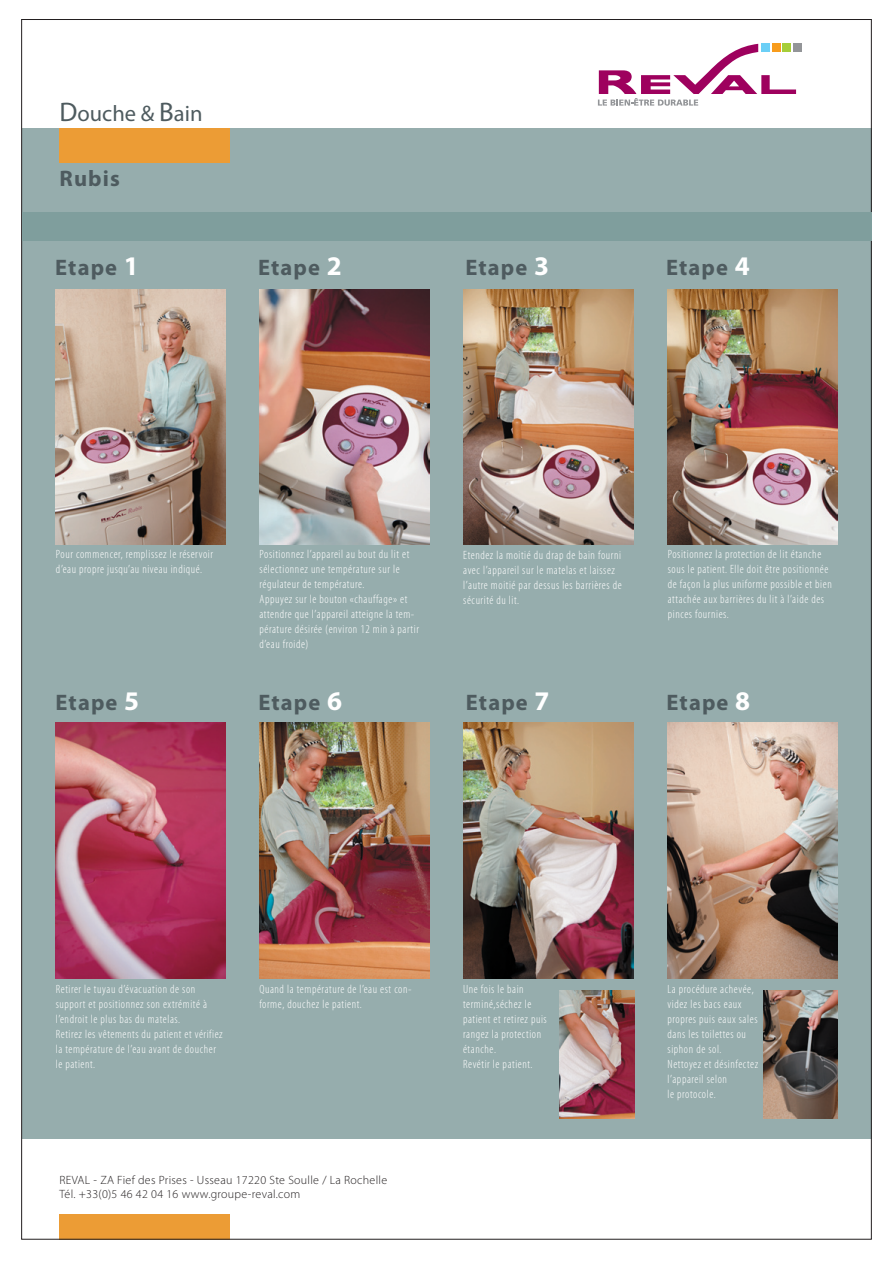
<style>
.page{position:relative;width:893px;height:1263px;background:#fff}
.page>*{position:absolute;margin:0;border:0;box-sizing:border-box;transform-origin:0 0}
.t1{font:700 22.5px "Myriad Pro";letter-spacing:.05em;color:#4e5b5f}
.t2{font:22.5px "Myriad Pro";color:#4e5b5f}
.t3{font:300 condensed 12px/15px "Myriad Pro";letter-spacing:.05em;color:#fff}
.t4{font:300 12px/14.4px "Myriad Pro";letter-spacing:.025em;color:#231f20}
.s1{font-size:27px}
.s2{font-size:27px;color:#fff}
</style>
<div class="page">
<div style="left:22px;top:128px;width:849px;height:1010px;background:#96adad"></div>
<div style="left:60px;top:1214px;width:170px;height:26px;background:#ec9c35"></div>
<div style="left:60px;top:128px;width:170px;height:34px;background:#ec9c35"></div>
<svg style="left:598px;top:44px;width:198px;height:62px"></svg>
<div style="left:761px;top:44px;width:8px;height:8px;background:#6bcff6"></div>
<div style="left:772px;top:44px;width:8px;height:8px;background:#f89c1c"></div>
<div style="left:783px;top:44px;width:8px;height:8px;background:#a6ce39"></div>
<div style="left:794px;top:44px;width:8px;height:8px;background:#939598"></div>
<div style="left:22px;top:212px;width:849px;height:29px;background:#7f9e9d"></div>
<img style="left:55px;top:289px;width:170px;height:255px">
<img style="left:259px;top:289px;width:170px;height:255px">
<img style="left:463px;top:289px;width:171px;height:255px">
<img style="left:668px;top:289px;width:170px;height:255px">
<img style="left:55px;top:723px;width:170px;height:255px">
<img style="left:463px;top:723px;width:171px;height:255px">
<img style="left:668px;top:723px;width:170px;height:255px">
<img style="left:259px;top:723px;width:170px;height:255px">
<img style="left:560px;top:991px;width:74px;height:127px">
<img style="left:763px;top:991px;width:75px;height:127px">
<h1 class="t2" style="left:60px;top:101px;width:144px"><span class="s1">D</span>ouche &amp; <span class="s1">B</span>ain</h1>
<h1 class="t1" style="left:60px;top:166px;width:62px">Rubis</h1>
<h1 class="t1" style="left:55px;top:255px;width:85px">Etape <span class="s2">1</span></h1>
<h1 class="t1" style="left:258px;top:255px;width:85px">Etape <span class="s2">2</span></h1>
<h1 class="t1" style="left:466px;top:255px;width:85px">Etape <span class="s2">3</span></h1>
<h1 class="t1" style="left:666px;top:255px;width:85px">Etape <span class="s2">4</span></h1>
<p class="t3" style="left:56px;top:547px;width:159px">Pour commencer, remplissez le réservoir d’eau propre jusqu’au niveau indiqué.</p>
<p class="t3" style="left:259px;top:547px;width:161px">Positionnez l’appareil au bout du lit et sélectionnez une température sur le régulateur de température.<br>Appuyez sur le bouton «chauffage» et attendre que l’appareil atteigne la tem&shy;pérature désirée (environ 12 min à partir d’eau froide)</p>
<p class="t3" style="left:463px;top:547px;width:160px">Etendez la moitié du drap de bain fourni avec l’appareil sur le matelas et laissez l’autre moitié par dessus les barrières de sécurité du lit.</p>
<p class="t3" style="left:668px;top:546px;width:166px">Positionnez la protection de lit étanche sous le patient. Elle doit être positionnée de façon la plus uniforme possible et bien attachée aux barrières du lit à l’aide des pinces fournies.</p>
<h1 class="t1" style="left:56px;top:690px;width:85px">Etape <span class="s2">5</span></h1>
<h1 class="t1" style="left:258px;top:690px;width:85px">Etape <span class="s2">6</span></h1>
<h1 class="t1" style="left:466px;top:690px;width:85px">Etape <span class="s2">7</span></h1>
<h1 class="t1" style="left:667px;top:690px;width:85px">Etape <span class="s2">8</span></h1>
<p class="t3" style="left:56px;top:982px;width:168px">Retirer le tuyau d’évacuation de son support et positionnez son extrémité à l’endroit le plus bas du matelas.<br>Retirez les vêtements du patient et vérifiez la température de l’eau avant de doucher le patient.</p>
<p class="t3" style="left:259px;top:982px;width:154px">Quand la température de l’eau est con&shy;forme, douchez le patient.</p>
<p class="t3" style="left:463px;top:982px;width:85px">Une fois le bain terminé,séchez le patient et retirez puis rangez la protection étanche.<br>Revétir le patient.</p>
<p class="t3" style="left:667px;top:982px;width:92px">La procédure achevée, videz les bacs eaux propres puis eaux sales dans les toilettes ou siphon de sol.<br>Nettoyez et désinfectez l’appareil selon<br>le protocole.</p>
<p class="t4" style="left:60px;top:1173px;width:329px">REVAL - ZA Fief des Prises - Usseau 17220 Ste Soulle / La Rochelle<br>Tél. +33(0)5 46 42 04 16 www.groupe-reval.com</p>
</div>
